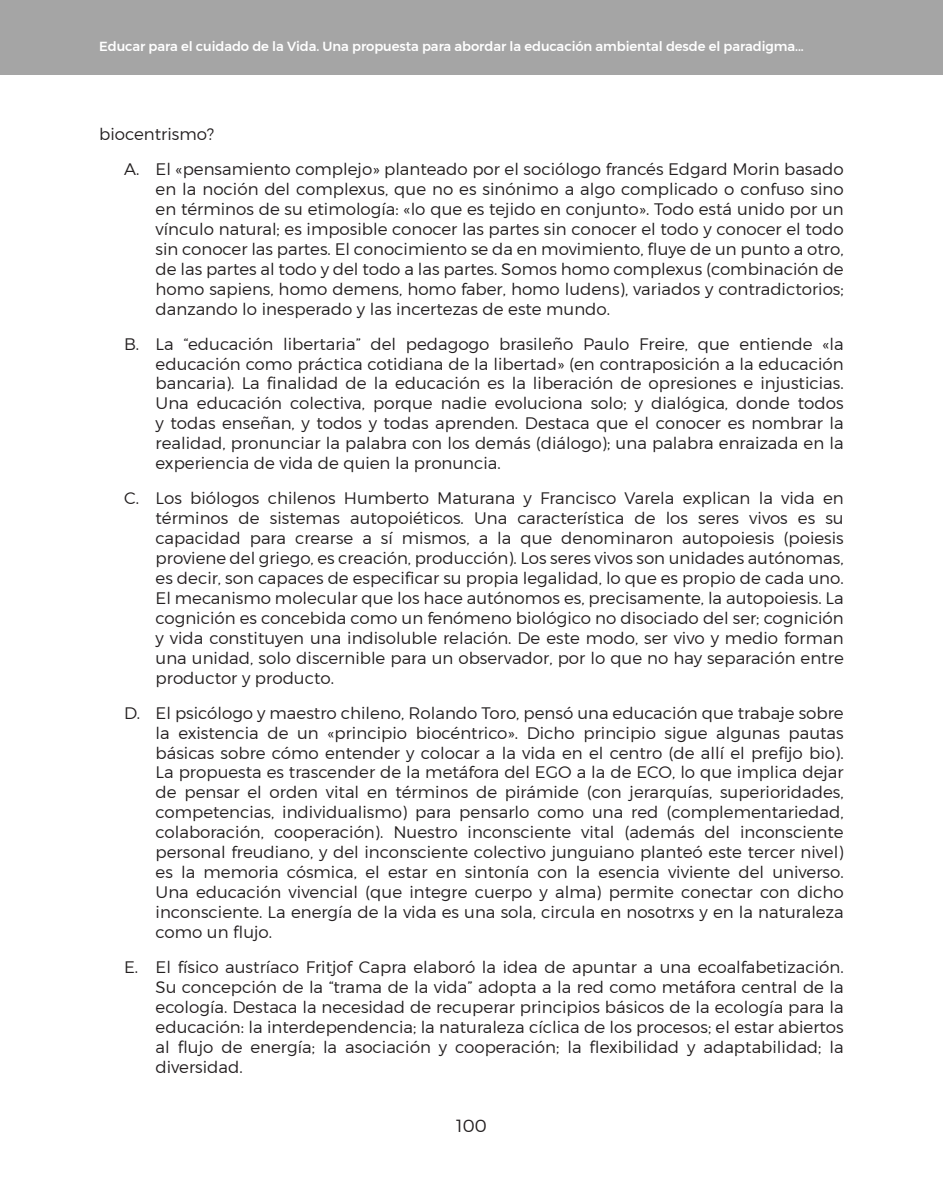
<style>
.page{position:relative;width:943px;height:1191px;background:#fff}
.page>*{position:absolute;margin:0;border:0;box-sizing:border-box;transform-origin:0 0}
.t1{font:300 17.5px "Montserrat";color:#231f20}
._07_parrafo_texto_ar{font:300 16.62px/19.9px "Montserrat";color:#231f20;text-align:justify}
.t2{font:500 13.12px "Montserrat";letter-spacing:-.005em;color:#fff}
</style>
<div class="page">
<div style="left:0;top:0;width:943px;height:74px;background:#a5a5a5"></div>
<p class="t2" style="left:99px;top:39px;width:706px">Educar para el cuidado de la Vida. Una propuesta para abordar la educación ambiental desde el paradigma...</p>
<p class="_07_parrafo_texto_ar" style="left:99px;top:124px;width:116px">biocentrismo?</p>
<p class="_07_parrafo_texto_ar" style="left:156px;top:159px;width:689px;text-indent:-32px">A. El «pensamiento complejo» planteado por el sociólogo francés Edgard Morin basado en la noción del complexus, que no es sinónimo a algo complicado o confuso sino en términos de su etimología: «lo que es tejido en conjunto». Todo está unido por un vínculo natural; es imposible conocer las partes sin conocer el todo y conocer el todo sin conocer las partes. El conocimiento se da en movimiento, fluye de un punto a otro, de las partes al todo y del todo a las partes. Somos homo complexus (combinación de homo sapiens, homo demens, homo faber, homo ludens), variados y contradictorios; danzando lo inesperado y las incertezas de este mundo.</p>
<p class="_07_parrafo_texto_ar" style="left:156px;top:333px;width:689px;text-indent:-32px">B. La “educación libertaria” del pedagogo brasileño Paulo Freire, que entiende «la educación como práctica cotidiana de la libertad» (en contraposición a la educación bancaria). La finalidad de la educación es la liberación de opresiones e injusticias.<br>Una educación colectiva, porque nadie evoluciona solo; y dialógica, donde todos y todas enseñan, y todos y todas aprenden. Destaca que el conocer es nombrar la realidad, pronunciar la palabra con los demás (diálogo); una palabra enraizada en la experiencia de vida de quien la pronuncia.</p>
<p class="_07_parrafo_texto_ar" style="left:156px;top:488px;width:689px;text-indent:-32px">C. Los biólogos chilenos Humberto Maturana y Francisco Varela explican la vida en términos de sistemas autopoiéticos. Una característica de los seres vivos es su capacidad para crearse a sí mismos, a la que denominaron autopoiesis (poiesis proviene del griego, es creación, producción). Los seres vivos son unidades autónomas, es decir, son capaces de especificar su propia legalidad, lo que es propio de cada uno.<br>El mecanismo molecular que los hace autónomos es, precisamente, la autopoiesis. La cognición es concebida como un fenómeno biológico no disociado del ser; cognición y vida constituyen una indisoluble relación. De este modo, ser vivo y medio forman una unidad, solo discernible para un observador, por lo que no hay separación entre productor y producto.</p>
<p class="_07_parrafo_texto_ar" style="left:156px;top:702px;width:689px;text-indent:-32px">D. El psicólogo y maestro chileno, Rolando Toro, pensó una educación que trabaje sobre la existencia de un «principio biocéntrico». Dicho principio sigue algunas pautas básicas sobre cómo entender y colocar a la vida en el centro (de allí el prefijo bio).<br>La propuesta es trascender de la metáfora del EGO a la de ECO, lo que implica dejar de pensar el orden vital en términos de pirámide (con jerarquías, superioridades, competencias, individualismo) para pensarlo como una red (complementariedad, colaboración, cooperación). Nuestro inconsciente vital (además del inconsciente personal freudiano, y del inconsciente colectivo junguiano planteó este tercer nivel) es la memoria cósmica, el estar en sintonía con la esencia viviente del universo.<br>Una educación vivencial (que integre cuerpo y alma) permite conectar con dicho inconsciente. La energía de la vida es una sola, circula en nosotrxs y en la naturaleza como un flujo.</p>
<p class="_07_parrafo_texto_ar" style="left:156px;top:956px;width:689px;text-indent:-32px">E. El físico austríaco Fritjof Capra elaboró la idea de apuntar a una ecoalfabetización.<br>Su concepción de la “trama de la vida” adopta a la red como metáfora central de la ecología. Destaca la necesidad de recuperar principios básicos de la ecología para la educación: la interdependencia; la naturaleza cíclica de los procesos; el estar abiertos al flujo de energía; la asociación y cooperación; la flexibilidad y adaptabilidad; la diversidad.</p>
<p class="t1" style="left:456px;top:1115px;width:32px">100</p>
</div>
